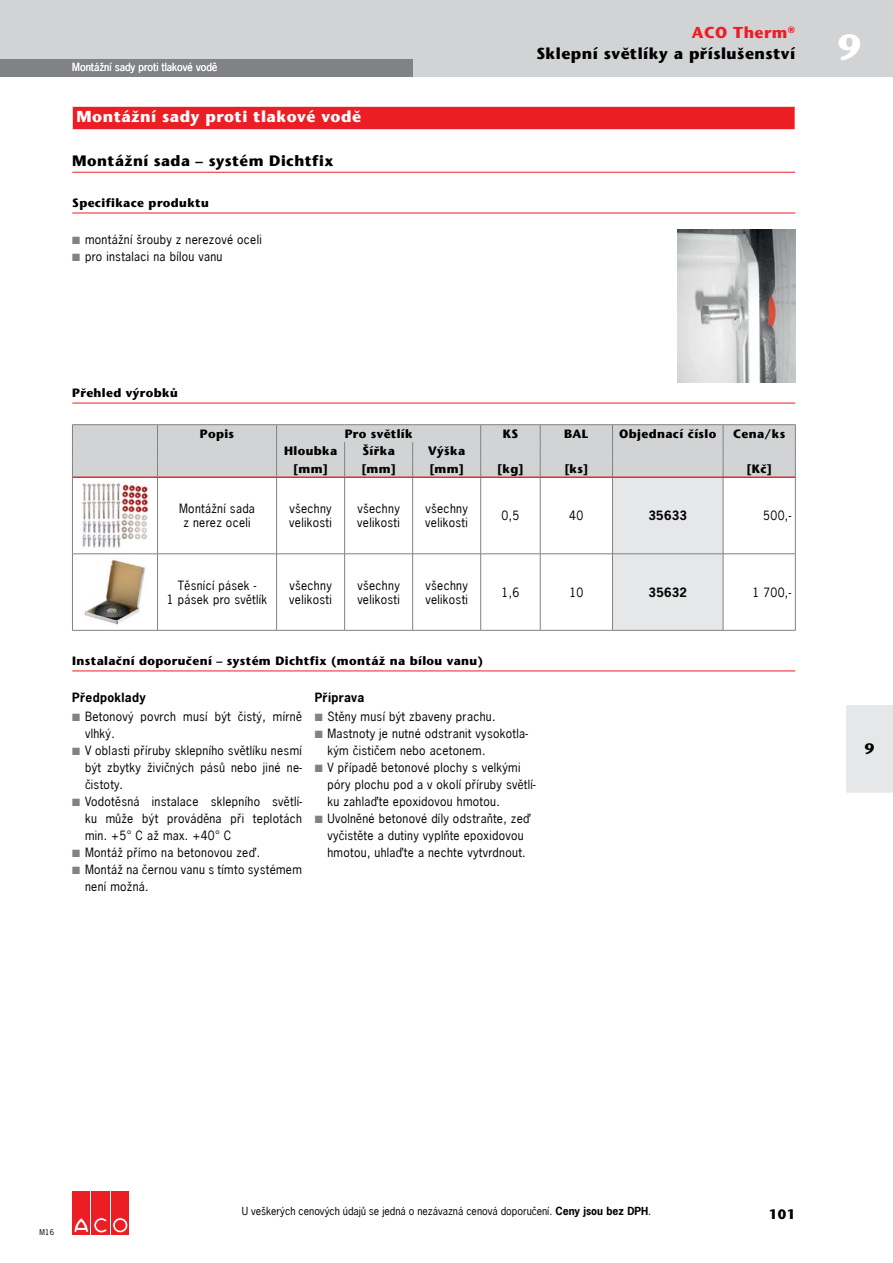
<style>
.page{position:relative;width:893px;height:1263px;background:#fff}
.page>*{position:absolute;margin:0;border:0;box-sizing:border-box;transform-origin:0 0}
.t1{font:700 36px "Stone Sans";color:#fff}
.t2{font:700 15.75px/21px "Stone Sans";letter-spacing:.03em;color:#000;text-align:right}
.t3{font:700 15.75px "Stone Sans";letter-spacing:.03em;color:#fff}
.t4{font:700 15px "Stone Sans";letter-spacing:.03em;color:#000}
.t5{font:700 13.5px "Stone Sans";color:#000}
.t6{font:12px/17px "News Gothic";letter-spacing:.025em;color:#000}
.t7{font:700 12px "Stone Sans";letter-spacing:.03em;color:#000}
.t8{font:700 12px "News Gothic";letter-spacing:.025em;color:#000}
.t9{font:10.5px "News Gothic";color:#000}
.t10{font:10.5px "News Gothic";letter-spacing:.005em;color:#fff}
.t11{font:7.5px "News Gothic";color:#000}
.s1{color:#808285}
.s2{color:#ed1d24}
.s3{font-weight:700}
</style>
<div class="page">
<div style="left:0;top:0;width:893px;height:77px;background:#d1d3d4"></div>
<div style="left:72px;top:1191px;width:18px;height:43px;background:#ed1d24"></div>
<svg style="left:74px;top:1218px;width:14px;height:14px"></svg>
<div style="left:92px;top:1191px;width:18px;height:43px;background:#ed1d24"></div>
<svg style="left:94px;top:1217px;width:13px;height:16px"></svg>
<div style="left:111px;top:1191px;width:18px;height:43px;background:#ed1d24"></div>
<svg style="left:113px;top:1218px;width:15px;height:15px"></svg>
<div style="left:113px;top:1217px;width:15px;height:16px;border:1px solid #ed1d24;border-radius:50%"></div>
<div style="left:115px;top:1220px;width:10px;height:10px;background:#ed1d24;border-radius:50%"></div>
<div style="left:115px;top:1220px;width:10px;height:10px;border:1px solid #ed1d24;border-radius:50%"></div>
<div style="left:846px;top:709px;width:47px;height:79px;background:#e6e7e8"></div>
<div style="left:846px;top:705px;width:47px;height:8px;background:#e6e7e8"></div>
<div style="left:846px;top:784px;width:47px;height:9px;background:#e6e7e8"></div>
<div style="left:0;top:60px;width:412px;height:17px;background:#808285"></div>
<div style="left:72px;top:106px;width:723px;height:24px;background:#ed1d24"></div>
<hr style="left:72px;top:106px;width:723px;height:1px;background:#fff">
<svg style="left:72px;top:106px;width:1px;height:23px"></svg>
<hr style="left:72px;top:129px;width:723px;height:1px;background:#fff">
<hr style="left:72px;top:172px;width:723px;height:1px;background:#ed1d24">
<hr style="left:72px;top:213px;width:723px;height:1px;background:#ed1d24">
<hr style="left:72px;top:403px;width:723px;height:1px;background:#ed1d24">
<hr style="left:72px;top:630px;width:86px;height:1px;background:#808285">
<hr style="left:158px;top:630px;width:119px;height:1px;background:#808285">
<hr style="left:277px;top:630px;width:68px;height:1px;background:#808285">
<hr style="left:345px;top:630px;width:68px;height:1px;background:#808285">
<hr style="left:413px;top:630px;width:68px;height:1px;background:#808285">
<hr style="left:481px;top:630px;width:59px;height:1px;background:#808285">
<hr style="left:540px;top:630px;width:72px;height:1px;background:#808285">
<hr style="left:612px;top:630px;width:111px;height:1px;background:#808285">
<hr style="left:723px;top:630px;width:72px;height:1px;background:#808285">
<hr style="left:72px;top:424px;width:86px;height:1px;background:#808285">
<hr style="left:158px;top:424px;width:119px;height:1px;background:#808285">
<hr style="left:277px;top:424px;width:68px;height:1px;background:#808285">
<hr style="left:345px;top:424px;width:68px;height:1px;background:#808285">
<hr style="left:413px;top:424px;width:68px;height:1px;background:#808285">
<hr style="left:481px;top:424px;width:59px;height:1px;background:#808285">
<hr style="left:540px;top:424px;width:72px;height:1px;background:#808285">
<hr style="left:612px;top:424px;width:111px;height:1px;background:#808285">
<svg style="left:72px;top:425px;width:724px;height:205px"></svg>
<hr style="left:723px;top:424px;width:72px;height:1px;background:#808285">
<img style="left:81px;top:482px;width:68px;height:67px">
<img style="left:84px;top:558px;width:62px;height:68px">
<hr style="left:72px;top:671px;width:723px;height:1px;background:#ed1d24">
<img style="left:677px;top:229px;width:118px;height:153px">
<p class="t10" style="left:72px;top:60px;width:146px">Montážní sady proti tlakové vodě</p>
<h2 class="t3" style="left:77px;top:107px;width:286px">Montážní sady proti tlakové vodě</h2>
<p class="t4" style="left:72px;top:152px;width:263px">Montážní sada – systém Dichtfix</p>
<p class="t7" style="left:72px;top:196px;width:138px">Specifikace produktu</p>
<p class="t6" style="left:72px;top:231px;width:191px"><span class="s1">■</span> montážní šrouby z nerezové oceli</p>
<p class="t6" style="left:72px;top:248px;width:152px"><span class="s1">■</span> pro instalaci na bílou vanu</p>
<h2 class="t2" style="left:536px;top:22px;width:260px"><span class="s2">ACO Therm</span><sup>®<br></sup>Sklepní světlíky a příslušenství</h2>
<h1 class="t1" style="left:838px;top:25px;width:24px">9</h1>
<p class="t7" style="left:72px;top:386px;width:107px">Přehled výrobků</p>
<p class="t7" style="left:200px;top:427px;width:36px">Popis</p>
<p class="t7" style="left:345px;top:427px;width:69px">Pro světlík</p>
<p class="t7" style="left:503px;top:427px;width:17px">KS</p>
<p class="t7" style="left:564px;top:427px;width:26px">BAL</p>
<p class="t7" style="left:619px;top:427px;width:99px">Objednací číslo</p>
<p class="t7" style="left:733px;top:427px;width:54px">Cena/ks</p>
<p class="t7" style="left:284px;top:444px;width:55px">Hloubka</p>
<p class="t7" style="left:363px;top:444px;width:34px">Šířka</p>
<p class="t7" style="left:428px;top:444px;width:38px">Výška</p>
<p class="t7" style="left:293px;top:462px;width:36px">[mm]</p>
<p class="t7" style="left:361px;top:462px;width:36px">[mm]</p>
<p class="t7" style="left:429px;top:462px;width:36px">[mm]</p>
<p class="t7" style="left:497px;top:462px;width:28px">[kg]</p>
<p class="t7" style="left:564px;top:462px;width:25px">[ks]</p>
<p class="t7" style="left:746px;top:462px;width:27px">[Kč]</p>
<p class="t6" style="left:179px;top:501px;width:77px;line-height:14.4px;text-align:center">Montážní sada z nerez oceli</p>
<p class="t6" style="left:289px;top:501px;width:44px;line-height:14.4px">všechny velikosti</p>
<p class="t6" style="left:357px;top:501px;width:44px;line-height:14.4px">všechny velikosti</p>
<p class="t6" style="left:425px;top:501px;width:44px;line-height:14.4px">všechny velikosti</p>
<p class="t6" style="left:501px;top:507px;width:19px">0,5</p>
<p class="t6" style="left:569px;top:507px;width:16px">40</p>
<p class="t8" style="left:648px;top:508px;width:40px">35633</p>
<p class="t6" style="left:763px;top:507px;width:29px">500,-</p>
<p class="t6" style="left:167px;top:578px;width:102px;line-height:14.4px;text-align:center">Těsnící pásek -<br>1 pásek pro světlík</p>
<p class="t6" style="left:289px;top:578px;width:44px;line-height:14.4px">všechny velikosti</p>
<p class="t6" style="left:357px;top:578px;width:44px;line-height:14.4px">všechny velikosti</p>
<p class="t6" style="left:425px;top:578px;width:44px;line-height:14.4px">všechny velikosti</p>
<p class="t6" style="left:502px;top:584px;width:19px">1,6</p>
<p class="t6" style="left:569px;top:584px;width:16px">10</p>
<p class="t8" style="left:649px;top:584px;width:40px">35632</p>
<p class="t6" style="left:752px;top:584px;width:40px">1 700,-</p>
<p class="t7" style="left:72px;top:654px;width:412px">Instalační doporučení – systém Dichtfix (montáž na bílou vanu)</p>
<p class="t8" style="left:72px;top:690px;width:75px">Předpoklady</p>
<p class="t6" style="left:85px;top:707px;width:218px;text-indent:-13px"><span class="s1">■</span> Betonový povrch musí být čistý, mírně vlhký.</p>
<p class="t6" style="left:85px;top:741px;width:218px;text-align:justify;text-indent:-13px"><span class="s1">■</span> V oblasti příruby sklepního světlíku nesmí být zbytky živičných pásů nebo jiné ne&shy;čistoty.</p>
<p class="t6" style="left:85px;top:792px;width:218px;text-align:justify;text-indent:-13px"><span class="s1">■</span> Vodotěsná instalace sklepního světlí&shy;ku může být prováděna při teplotách min. +5° C až max. +40° C</p>
<p class="t6" style="left:72px;top:843px;width:189px"><span class="s1">■</span> Montáž přímo na betonovou zeď.</p>
<p class="t6" style="left:85px;top:860px;width:218px;text-indent:-13px"><span class="s1">■</span> Montáž na černou vanu s tímto systémem není možná.</p>
<p class="t8" style="left:315px;top:690px;width:51px">Příprava</p>
<p class="t6" style="left:315px;top:707px;width:182px"><span class="s1">■</span> Stěny musí být zbaveny prachu.</p>
<p class="t6" style="left:327px;top:724px;width:202px;text-indent:-13px"><span class="s1">■</span> Mastnoty je nutné odstranit vysokotla&shy;kým čističem nebo acetonem.</p>
<p class="t6" style="left:327px;top:758px;width:210px;text-indent:-13px"><span class="s1">■</span> V případě betonové plochy s velkými póry plochu pod a v okolí příruby světlí&shy;ku zahlaďte epoxidovou hmotou.</p>
<p class="t6" style="left:327px;top:809px;width:205px;text-indent:-13px"><span class="s1">■</span> Uvolněné betonové díly odstraňte, zeď vyčistěte a dutiny vyplňte epoxidovou hmotou, uhlaďte a nechte vytvrdnout.</p>
<p class="t4" style="left:865px;top:740px;width:11px">9</p>
<p class="t11" style="left:39px;top:1227px;width:16px">M16</p>
<p class="t9" style="left:242px;top:1204px;width:411px">U veškerých cenových údajů se jedná o nezávazná cenová doporučení. <span class="s3">Ceny jsou bez DPH</span>.</p>
<p class="t5" style="left:769px;top:1206px;width:28px">101</p>
</div>
